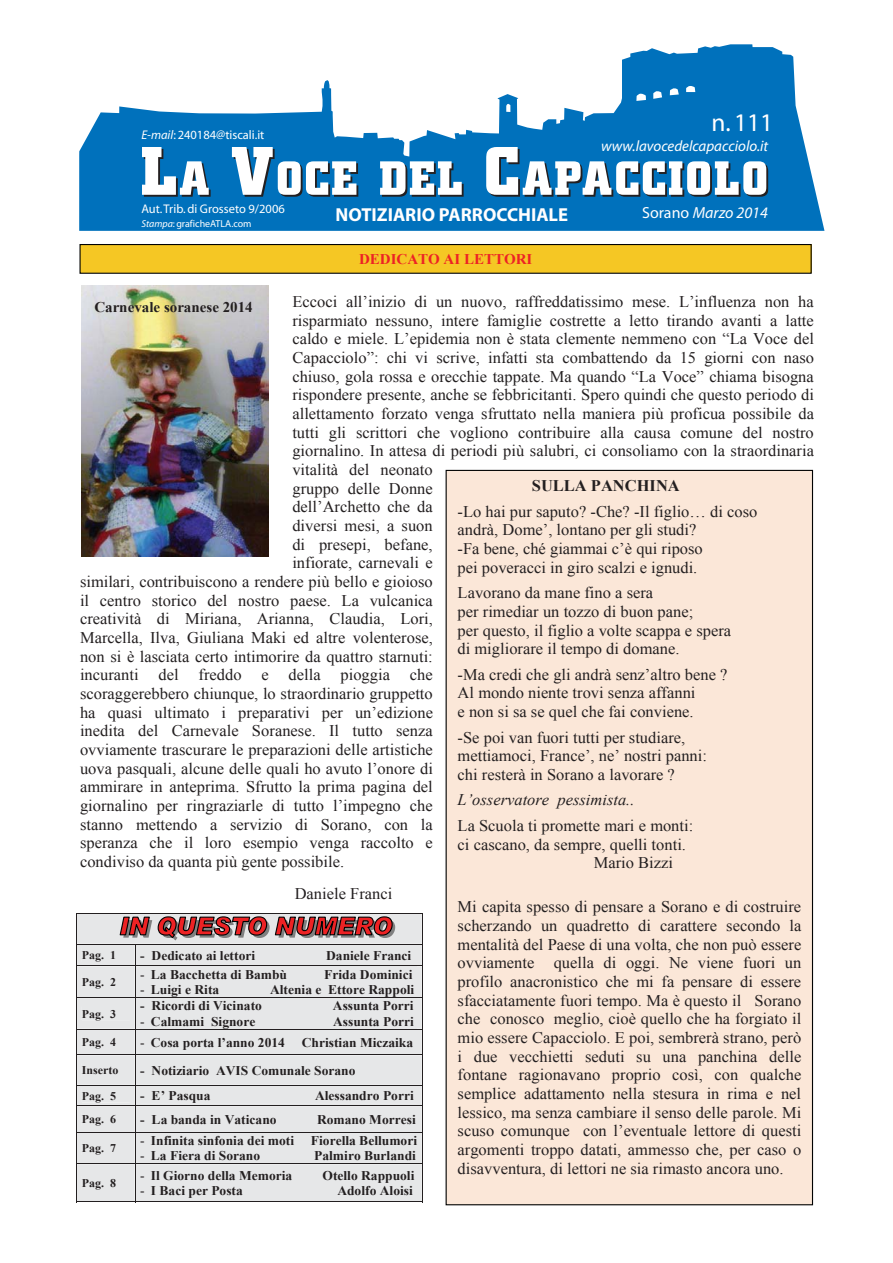
<style>
.page{position:relative;width:893px;height:1263px;background:#fff}
.page>*{position:absolute;margin:0;border:0;box-sizing:border-box;transform-origin:0 0}
.t1{font:25.5px "Myriad";color:#fff}
.t2{font:700 18.9px "Myriad";color:#fff}
.t3{font:16.2px/18.8px "Times New Roman";color:#231f20}
.t4{font:italic 16.2px "Times New Roman";color:#231f20}
.t5{font:700 16.2px "Times New Roman";color:#231f20}
.t6{font:italic 16.05px "Myriad";color:#fff}
.t7{font:italic 15px "Myriad";color:#fff}
.t8{font:700 14.85px "Times New Roman";color:#231f20}
.t9{font:700 14.85px "Times New Roman";color:#ed2224}
.t10{font:700 13.35px "Times New Roman";color:#231f20}
.t11{font:12.6px "Myriad";color:#fff}
.t12{font:700 11.85px "Times New Roman";color:#231f20}
.t13{font:10.05px "Myriad";color:#fff}
.s1{font-style:italic}
.s2{font-style:normal}
.s3{font-weight:400}
</style>
<div class="page">
<svg style="left:79px;top:44px;width:745px;height:187px;fill:#0071bc"></svg>
<svg style="left:142px;top:147px;width:69px;height:50px"></svg>
<svg style="left:232px;top:147px;width:126px;height:50px"></svg>
<svg style="left:380px;top:161px;width:84px;height:36px"></svg>
<svg style="left:486px;top:147px;width:282px;height:50px"></svg>
<div style="left:80px;top:245px;width:731px;height:28px;background:#f5c724"></div>
<div style="left:79px;top:244px;width:733px;height:30px;border:1px solid #010202"></div>
<img style="left:82px;top:285px;width:186px;height:271px">
<svg style="left:76px;top:913px;width:347px;height:290px;background:#d8d5d6"></svg>
<div style="left:446px;top:471px;width:366px;height:734px;background:#fbe7d8"></div>
<p class="t11" style="left:141px;top:130px;width:125px"><span class="s1">E-mail</span>: 240184@tiscali.it</p>
<p class="t11" style="left:141px;top:204px;width:145px">Aut. Trib. di Grosseto 9/2006</p>
<p class="t13" style="left:141px;top:220px;width:112px"><span class="s1">Stampa</span>: graficheATLA.com</p>
<p class="t2" style="left:336px;top:207px;width:234px">NOTIZIARIO PARROCCHIALE</p>
<p class="t9" style="left:359px;top:251px;width:175px">DEDICATO AI LETTORI</p>
<h1 class="t1" style="left:711px;top:113px;width:63px">n. 111</h1>
<p class="t7" style="left:601px;top:140px;width:168px">www.lavocedelcapacciolo.it</p>
<p class="t6" style="left:642px;top:206px;width:127px"><span class="s2">Sorano</span> Marzo 2014</p>
<p class="t3" style="left:292px;top:292px;width:523px">Eccoci all’inizio di un nuovo, raffreddatissimo mese. L’influenza non ha</p>
<p class="t3" style="left:292px;top:311px;width:523px">risparmiato nessuno, intere famiglie costrette a letto tirando avanti a latte</p>
<p class="t3" style="left:292px;top:329px;width:523px">caldo e miele. L’epidemia non è stata clemente nemmeno con “La Voce del</p>
<p class="t3" style="left:292px;top:348px;width:523px">Capacciolo”: chi vi scrive, infatti sta combattendo da 15 giorni con naso</p>
<p class="t3" style="left:292px;top:367px;width:523px">chiuso, gola rossa e orecchie tappate. Ma quando “La Voce” chiama bisogna</p>
<p class="t3" style="left:292px;top:385px;width:523px">rispondere presente, anche se febbricitanti. Spero quindi che questo periodo di</p>
<p class="t3" style="left:292px;top:404px;width:523px">allettamento forzato venga sfruttato nella maniera più proficua possibile da</p>
<p class="t3" style="left:292px;top:423px;width:523px">tutti gli scrittori che vogliono contribuire alla causa comune del nostro</p>
<p class="t3" style="left:292px;top:441px;width:523px">giornalino. In attesa di periodi più salubri, ci consoliamo con la straordinaria</p>
<p class="t3" style="left:292px;top:460px;width:142px">vitalità del neonato</p>
<p class="t3" style="left:292px;top:479px;width:142px">gruppo delle Donne</p>
<p class="t3" style="left:292px;top:497px;width:142px">dell’Archetto che da</p>
<p class="t3" style="left:292px;top:516px;width:142px">diversi mesi, a suon</p>
<p class="t3" style="left:292px;top:535px;width:142px">di presepi, befane,</p>
<p class="t3" style="left:292px;top:553px;width:142px">infiorate, carnevali e</p>
<p class="t3" style="left:80px;top:572px;width:354px">similari, contribuiscono a rendere più bello e gioioso</p>
<p class="t3" style="left:80px;top:591px;width:354px">il centro storico del nostro paese. La vulcanica</p>
<p class="t3" style="left:80px;top:610px;width:354px">creatività di Miriana, Arianna, Claudia, Lori,</p>
<p class="t3" style="left:80px;top:628px;width:354px">Marcella, Ilva, Giuliana Maki ed altre volenterose,</p>
<p class="t3" style="left:80px;top:647px;width:354px">non si è lasciata certo intimorire da quattro starnuti:</p>
<p class="t3" style="left:80px;top:665px;width:354px">incuranti del freddo e della pioggia che</p>
<p class="t3" style="left:80px;top:684px;width:354px">scoraggerebbero chiunque, lo straordinario gruppetto</p>
<p class="t3" style="left:80px;top:703px;width:354px">ha quasi ultimato i preparativi per un’edizione</p>
<p class="t3" style="left:80px;top:721px;width:354px">inedita del Carnevale Soranese. Il tutto senza</p>
<p class="t3" style="left:80px;top:740px;width:354px">ovviamente trascurare le preparazioni delle artistiche</p>
<p class="t3" style="left:80px;top:759px;width:354px">uova pasquali, alcune delle quali ho avuto l’onore di</p>
<p class="t3" style="left:80px;top:778px;width:354px">ammirare in anteprima. Sfrutto la prima pagina del</p>
<p class="t3" style="left:80px;top:796px;width:354px">giornalino per ringraziarle di tutto l’impegno che</p>
<p class="t3" style="left:80px;top:815px;width:354px">stanno mettendo a servizio di Sorano, con la</p>
<p class="t3" style="left:80px;top:834px;width:354px">speranza che il loro esempio venga raccolto e</p>
<p class="t3" style="left:80px;top:852px;width:266px">condiviso da quanta più gente possibile.</p>
<p class="t3" style="left:295px;top:884px;width:99px">Daniele Franci</p>
<p class="t8" style="left:94px;top:298px;width:160px">Carnevale soranese 2014</p>
<p class="t5" style="left:532px;top:477px;width:149px">SULLA PANCHINA</p>
<p class="t3" style="left:458px;top:502px;width:301px">-Lo hai pur saputo? -Che? -Il figlio… di coso andrà, Dome’, lontano per gli studi?<br>-Fa bene, ché giammai c’è qui riposo<br>pei poveracci in giro scalzi e ignudi.</p>
<p class="t3" style="left:458px;top:584px;width:275px">Lavorano da mane fino a sera<br>per rimediar un tozzo di buon pane;<br>per questo, il figlio a volte scappa e spera di migliorare il tempo di domane.</p>
<p class="t3" style="left:458px;top:665px;width:271px">-Ma credi che gli andrà senz’altro bene ?<br>Al mondo niente trovi senza affanni<br>e non si sa se quel che fai conviene.</p>
<p class="t3" style="left:458px;top:728px;width:251px">-Se poi van fuori tutti per studiare, mettiamoci, France’, ne’ nostri panni: chi resterà in Sorano a lavorare ?</p>
<p class="t4" style="left:458px;top:791px;width:178px">L’osservatore pessimista..</p>
<p class="t3" style="left:458px;top:816px;width:237px">La Scuola ti promette mari e monti:</p>
<p class="t3" style="left:458px;top:835px;width:230px">ci cascano, da sempre, quelli tonti.</p>
<p class="t3" style="left:594px;top:853px;width:81px">Mario Bizzi</p>
<p class="t3" style="left:458px;top:897px;width:345px;text-align:justify">Mi capita spesso di pensare a Sorano e di costruire scherzando un quadretto di carattere secondo la mentalità del Paese di una volta, che non può essere ovviamente quella di oggi. Ne viene fuori un profilo anacronistico che mi fa pensare di essere sfacciatamente fuori tempo. Ma è questo il Sorano che conosco meglio, cioè quello che ha forgiato il mio essere Capacciolo. E poi, sembrerà strano, però i due vecchietti seduti su una panchina delle fontane ragionavano proprio così, con qualche semplice adattamento nella stesura in rima e nel lessico, ma senza cambiare il senso delle parole. Mi scuso comunque con l’eventuale lettore di questi argomenti troppo datati, ammesso che, per caso o disavventura, di lettori ne sia rimasto ancora uno.</p>
<p class="t12" style="left:82px;top:949px;width:36px">Pag. 1</p>
<p class="t10" style="left:140px;top:948px;width:116px">- Dedicato ai lettori</p>
<p class="t10" style="left:326px;top:948px;width:87px">Daniele Franci</p>
<p class="t12" style="left:82px;top:976px;width:36px">Pag. 2</p>
<p class="t10" style="left:140px;top:967px;width:148px"><span class="s3">-</span> La Bacchetta di Bambù</p>
<p class="t10" style="left:324px;top:967px;width:90px">Frida Dominici</p>
<p class="t10" style="left:140px;top:982px;width:81px"><span class="s3">-</span> Luigi e Rita</p>
<p class="t10" style="left:270px;top:982px;width:146px">Altenia e Ettore Rappoli</p>
<p class="t10" style="left:140px;top:999px;width:123px">- Ricordi di Vicinato</p>
<p class="t10" style="left:333px;top:999px;width:82px">Assunta Porri</p>
<p class="t10" style="left:140px;top:1014px;width:117px"><span class="s3">-</span> Calmami Signore</p>
<p class="t10" style="left:333px;top:1014px;width:82px">Assunta Porri</p>
<p class="t12" style="left:82px;top:1007px;width:36px">Pag. 3</p>
<p class="t12" style="left:82px;top:1036px;width:36px">Pag. 4</p>
<p class="t10" style="left:140px;top:1035px;width:146px"><span class="s3">-</span> Cosa porta l’anno 2014</p>
<p class="t10" style="left:302px;top:1035px;width:113px">Christian Miczaika</p>
<p class="t12" style="left:82px;top:1064px;width:38px">Inserto</p>
<p class="t10" style="left:140px;top:1063px;width:217px">- Notiziario AVIS Comunale Sorano</p>
<p class="t12" style="left:82px;top:1089px;width:36px">Pag. 5</p>
<p class="t10" style="left:140px;top:1088px;width:72px">- E’ Pasqua</p>
<p class="t10" style="left:315px;top:1088px;width:100px">Alessandro Porri</p>
<p class="t12" style="left:82px;top:1113px;width:36px">Pag. 6</p>
<p class="t10" style="left:140px;top:1112px;width:138px">- La banda in Vaticano</p>
<p class="t10" style="left:317px;top:1112px;width:100px">Romano Morresi</p>
<p class="t12" style="left:82px;top:1142px;width:36px">Pag. 7</p>
<p class="t10" style="left:140px;top:1133px;width:155px"><span class="s3">-</span> Infinita sinfonia dei moti</p>
<p class="t10" style="left:311px;top:1133px;width:108px">Fiorella Bellumori</p>
<p class="t10" style="left:140px;top:1149px;width:121px"><span class="s3">-</span> La Fiera di Sorano</p>
<p class="t10" style="left:314px;top:1149px;width:103px">Palmiro Burlandi</p>
<p class="t10" style="left:140px;top:1168px;width:153px"><span class="s3">-</span> Il Giorno della Memoria</p>
<p class="t10" style="left:323px;top:1168px;width:93px">Otello Rappuoli</p>
<p class="t10" style="left:140px;top:1183px;width:104px"><span class="s3">-</span> I Baci per Posta</p>
<p class="t10" style="left:337px;top:1183px;width:77px">Adolfo Aloisi</p>
<p class="t12" style="left:82px;top:1177px;width:36px">Pag. 8</p>
</div>
